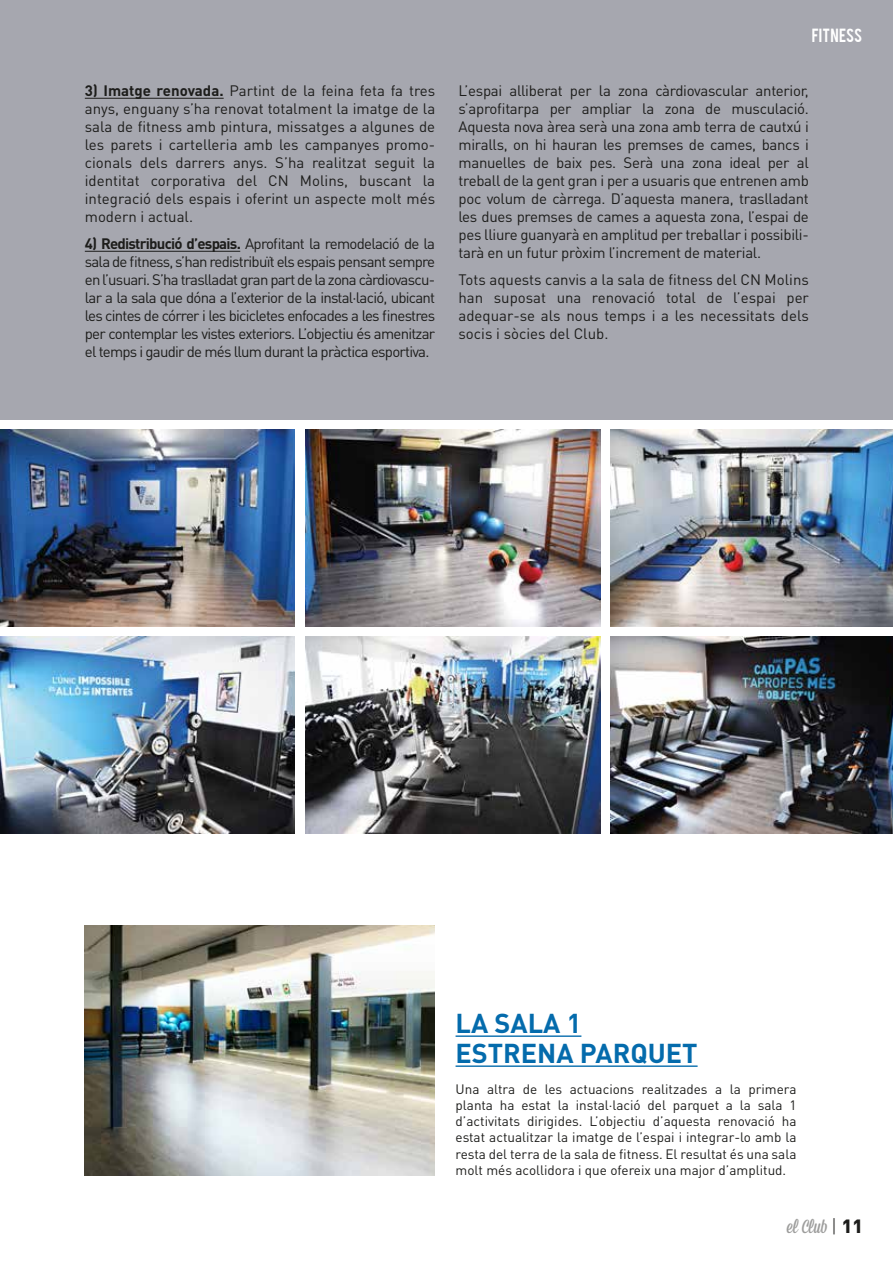
<style>
.page{position:relative;width:893px;height:1263px;background:#fff}
.page>*{position:absolute;margin:0;border:0;box-sizing:border-box;transform-origin:0 0}
.t1{font:700 27px/30px "DIN Pro";color:#046bac}
.t2{font:18.9px "Mission Script";color:#9d9d9c}
.t3{font:15px/18px "DIN Pro";letter-spacing:-.02em;color:#1d1d1b;text-align:justify}
.t4{font:15px "Bebas";letter-spacing:.01em;color:#fff}
.t5{font:13.5px/16.2px "DIN Pro";color:#1d1d1b;text-align:justify}
.s1{font-weight:700}
.s2{font-family:"DIN Pro";font-weight:300;color:#1d1d1b}
.s3{font-family:"DIN Pro";font-weight:900;color:#1d1d1b}
</style>
<div class="page">
<div style="left:0;top:0;width:893px;height:419px;background:#a6a7af"></div>
<img style="left:611px;top:430px;width:282px;height:197px">
<img style="left:0;top:430px;width:295px;height:197px">
<img style="left:611px;top:636px;width:282px;height:197px">
<img style="left:306px;top:430px;width:295px;height:197px">
<img style="left:305px;top:636px;width:295px;height:197px">
<img style="left:0;top:636px;width:295px;height:197px">
<hr style="left:85px;top:98px;width:139px;height:1px;background:#1d1d1b">
<hr style="left:85px;top:251px;width:155px;height:1px;background:#1d1d1b">
<hr style="left:456px;top:1035px;width:125px;height:2px;background:#046bac">
<hr style="left:456px;top:1065px;width:242px;height:2px;background:#046bac">
<img style="left:84px;top:925px;width:350px;height:251px">
<p class="t3" style="left:85px;top:81px;width:352px"><span class="s1">3) Imatge renovada.</span> Partint de la feina feta fa tres anys, enguany s’ha renovat totalment la imatge de la sala de fitness amb pintura, missatges a algunes de les parets i cartelleria amb les campanyes promo&shy;cionals dels darrers anys. S’ha realitzat seguit la identitat corporativa del CN Molins, buscant la integració dels espais i oferint un aspecte molt més modern i actual.</p>
<p class="t3" style="left:85px;top:234px;width:352px"><span class="s1">4) Redistribució d’espais.</span> Aprofitant la remodelació de la sala de fitness, s’han redistribuït els espais pensant sempre en l’usuari. S’ha traslladat gran part de la zona càrdiovascu&shy;lar a la sala que dóna a l’exterior de la instal·lació, ubicant les cintes de córrer i les bicicletes enfocades a les finestres per contemplar les vistes exteriors. L’objectiu és amenitzar el temps i gaudir de més llum durant la pràctica esportiva.</p>
<p class="t4" style="left:812px;top:25px;width:52px">FITNESS</p>
<p class="t3" style="left:458px;top:81px;width:352px">L’espai alliberat per la zona càrdiovascular anterior, s’aprofitarpa per ampliar la zona de musculació.<br>Aquesta nova àrea serà una zona amb terra de cautxú i miralls, on hi hauran les premses de cames, bancs i manuelles de baix pes. Serà una zona ideal per al treball de la gent gran i per a usuaris que entrenen amb poc volum de càrrega. D’aquesta manera, traslladant les dues premses de cames a aquesta zona, l’espai de pes lliure guanyarà en amplitud per treballar i possibili&shy;tarà en un futur pròxim l’increment de material.</p>
<p class="t3" style="left:458px;top:270px;width:352px">Tots aquests canvis a la sala de fitness del CN Molins han suposat una renovació total de l’espai per adequar-se als nous temps i a les necessitats dels socis i sòcies del Club.</p>
<h1 class="t1" style="left:456px;top:1007px;width:244px">LA SALA 1<br>ESTRENA PARQUET</h1>
<p class="t5" style="left:456px;top:1080px;width:342px">Una altra de les actuacions realitzades a la primera planta ha estat la instal·lació del parquet a la sala 1 d’activitats dirigides. L’objectiu d’aquesta renovació ha estat actualitzar la imatge de l’espai i integrar-lo amb la resta del terra de la sala de fitness. El resultat és una sala molt més acollidora i que ofereix una major d’amplitud.</p>
<p class="t2" style="left:787px;top:1215px;width:78px">el Club <span class="s2">|</span> <span class="s3">11</span></p>
</div>
